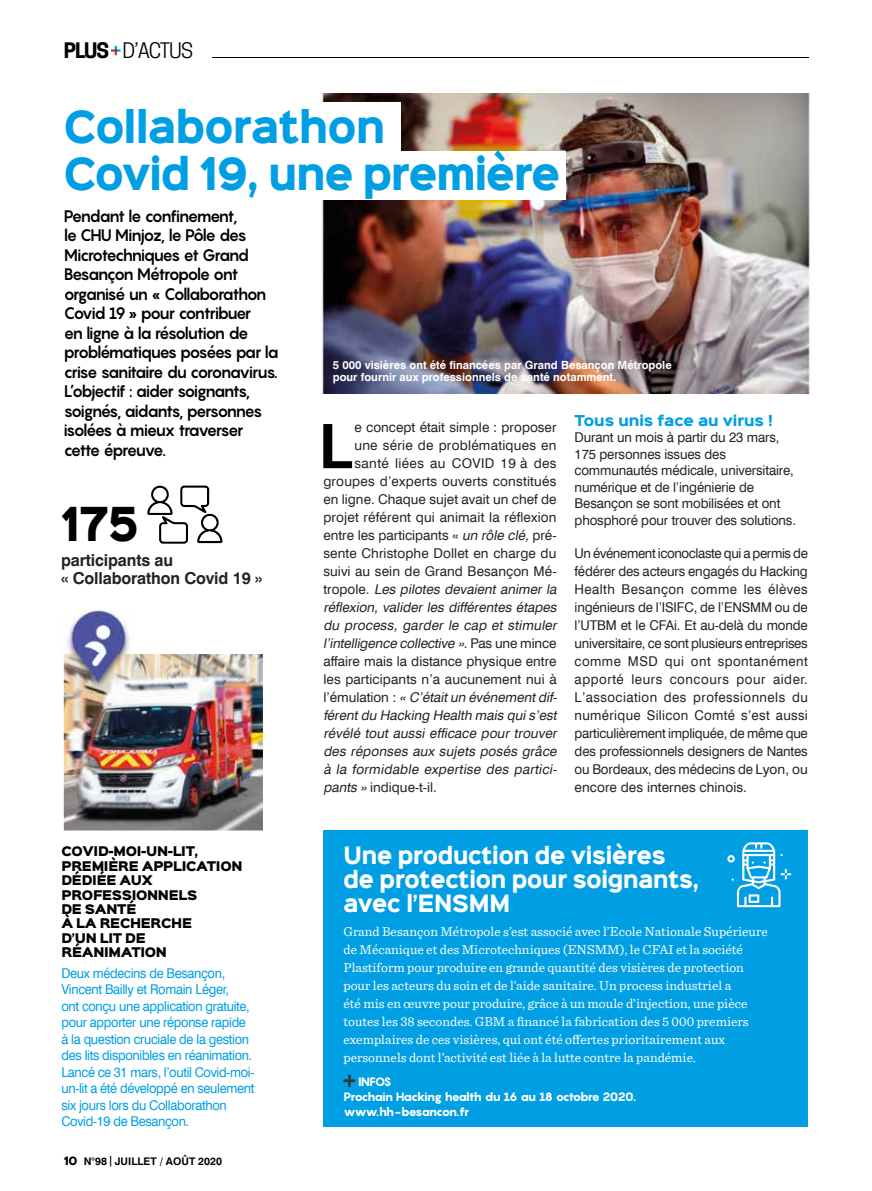
<style>
.page{position:relative;width:872px;height:1191px;background:#fff}
.page>*{position:absolute;margin:0;border:0;box-sizing:border-box;transform-origin:0 0}
.t1{font:700 73.5px "Mr Eaves San OT";color:#000}
.t2{font:900 42px "Sinkin Sans 800";color:#000;scale:.9 1}
.t3{font:900 40.5px/46.5px "Sinkin Sans 800";letter-spacing:-.025em;color:#009fe3;scale:.9 1}
.t4{font:900 21.45px/23.9px "Sinkin Sans 800";letter-spacing:-.01em;color:#fff;scale:.9 1}
.t5{font:20.1px "Cooper Hewitt";letter-spacing:-.055em;color:#000}
.t6{font:700 16.5px/19.5px "Pangram";letter-spacing:-.1em;color:#000;scale:.95 1}
.t7{font:700 16.5px/18px "Swiss 721 BT";letter-spacing:-.01em;color:#282222}
.t8{font:13.5px/18px "Swiss 721 BT";color:#282222}
.t9{font:13.5px/18px "Sentinel";color:#fff}
.t10{font:italic 13.5px "Swiss 721 BT";color:#282222}
.t11{font:13.5px/16.5px "Swiss 721 BT";letter-spacing:-.025em;color:#009fe3;scale:.95 1}
.t12{font:13.5px "Swiss 721 BT";letter-spacing:.02em;color:#282222}
.t13{font:13.5px "Swiss 721 BT";letter-spacing:.03em;color:#282222}
.t14{font:900 13.5px "Sinkin Sans 800";color:#009fe3}
.t15{font:12px/14.4px "Sinkin Sans 900 X Black";letter-spacing:-.025em;color:#000;scale:.95 1}
.t16{font:800 12px/15px "Pangram";letter-spacing:-.08em;color:#fff}
.t17{font:700 11.25px/12px "Swiss 721 BT";color:#fff}
.t18{font:700 10.5px "Swiss 721 BT";color:#000}
.s1{font-weight:700}
.s2{font-family:"Sinkin Sans 800";font-weight:900}
.s3{font-style:italic}
.s4{font-style:normal}
</style>
<div class="page">
<img style="left:322px;top:94px;width:489px;height:299px">
<hr style="left:212px;top:57px;width:597px;height:1px;background:#000">
<svg style="left:111px;top:46px;width:10px;height:9px"></svg>
<div style="left:44px;top:102px;width:357px;height:49px;background:#fff"></div>
<div style="left:44px;top:151px;width:522px;height:49px;background:#fff"></div>
<div style="left:324px;top:830px;width:484px;height:297px;background:#009fe3"></div>
<svg style="left:343px;top:1074px;width:12px;height:12px"></svg>
<svg style="left:147px;top:485px;width:75px;height:58px"></svg>
<img style="left:64px;top:654px;width:199px;height:176px">
<img style="left:65px;top:683px;width:66px;height:9px">
<img style="left:62px;top:610px;width:68px;height:73px">
<img style="left:64px;top:654px;width:70px;height:29px">
<svg style="left:727px;top:842px;width:64px;height:65px"></svg>
<h3 class="t5" style="left:64px;top:39px;width:131px"><span class="s1">PLUS</span> D’ACTUS</h3>
<h3 class="t3" style="left:64px;top:106px;width:553px">Collaborathon<br>Covid 19, une première</h3>
<p class="t6" style="left:64px;top:206px;width:228px">Pendant le confinement,<br>le CHU Minjoz, le Pôle des<br>Microtechniques et Grand<br>Besançon Métropole ont organisé un « Collaborathon<br>Covid 19 » pour contribuer<br>en ligne à la résolution de problématiques posées par la crise sanitaire du coronavirus.<br>L’objectif : aider soignants, soignés, aidants, personnes isolées à mieux traverser cette épreuve.</p>
<h2 class="t2" style="left:61px;top:502px;width:88px">175</h2>
<p class="t7" style="left:61px;top:551px;width:203px">participants au<br>« Collaborathon Covid 19 »</p>
<p class="t15" style="left:61px;top:845px;width:192px">COVID-MOI-UN-LIT,<br>PREMIÈRE APPLICATION<br>DÉDIÉE AUX<br>PROFESSIONNELS<br>DE SANTÉ<br>À LA RECHERCHE<br>D’UN LIT DE<br>RÉANIMATION</p>
<p class="t11" style="left:61px;top:964px;width:205px">Deux médecins de Besançon,<br>Vincent Bailly et Romain Léger,<br>ont conçu une application gratuite, pour apporter une réponse rapide à la question cruciale de la gestion des lits disponibles en réanimation.<br>Lancé ce 31 mars, l’outil Covid-moi&shy;un-lit a été développé en seulement six jours lors du Collaborathon<br>Covid-19 de Besançon.</p>
<p class="t18" style="left:64px;top:1155px;width:160px"><span class="s2">10</span> N°98 |JUILLET / AOÛT 2020</p>
<p class="t17" style="left:333px;top:358px;width:340px">5 000 visières ont été financées par Grand Besançon Métropole pour fournir aux professionnels de santé notamment.</p>
<h1 class="t1" style="left:318px;top:406px;width:36px">L</h1>
<p class="t8" style="left:354px;top:418px;width:203px">e concept était simple : proposer</p>
<p class="t12" style="left:354px;top:437px;width:204px">une série de problématiques en</p>
<p class="t13" style="left:354px;top:455px;width:204px">santé liées au COVID 19 à des</p>
<p class="t8" style="left:323px;top:472px;width:235px">groupes d’experts ouverts constitués</p>
<p class="t8" style="left:323px;top:490px;width:235px">en ligne. Chaque sujet avait un chef de</p>
<p class="t8" style="left:323px;top:508px;width:235px">projet référent qui animait la réflexion</p>
<p class="t8" style="left:323px;top:526px;width:235px">entre les participants « <span class="s3">un rôle clé,</span>pré-</p>
<p class="t8" style="left:323px;top:544px;width:235px">sente Christophe Dollet en charge du</p>
<p class="t8" style="left:323px;top:562px;width:235px">suivi au sein de Grand Besançon Mé-</p>
<p class="t10" style="left:323px;top:581px;width:238px"><span class="s4">t r o p o l e .</span> Les pilotes devaient animer la</p>
<p class="t10" style="left:323px;top:599px;width:238px">réflexion, valider les différentes étapes</p>
<p class="t10" style="left:323px;top:617px;width:238px">du process, garder le cap et stimuler</p>
<p class="t10" style="left:323px;top:635px;width:235px">l’intelligence collective »<span class="s4">. P a s u n e m i n c e</span></p>
<p class="t8" style="left:323px;top:652px;width:235px">affaire mais la distance physique entre</p>
<p class="t8" style="left:323px;top:670px;width:235px">les participants n’a aucunement nui à</p>
<p class="t10" style="left:323px;top:689px;width:238px"><span class="s4">l ’ é m u l at i o n :</span> « C’étaitun événementdif-</p>
<p class="t10" style="left:323px;top:707px;width:238px">férentdu Hacking Health mais quis’est</p>
<p class="t10" style="left:323px;top:725px;width:238px">révélé tout aussi efficace pour trouver</p>
<p class="t10" style="left:323px;top:743px;width:238px">des réponses aux sujets posés grâce</p>
<p class="t10" style="left:323px;top:761px;width:238px">à la formidable expertise des partici-</p>
<p class="t8" style="left:323px;top:778px;width:115px"><span class="s3">pants »</span> indique-t-il.</p>
<p class="t14" style="left:574px;top:413px;width:200px">Tous unis face au virus !</p>
<p class="t8" style="left:574px;top:429px;width:223px;line-height:16.5px">Durant un mois à partir du 23 mars, 175 personnes issues des communautés médicale, universitaire, numérique et de l’ingénierie de Besançon se sont mobilisées et ont phosphoré pour trouver des solutions.</p>
<p class="t8" style="left:574px;top:544px;width:235px;text-align:justify">Un événement iconoclaste qui a permis de fédérer des acteurs engagés du Hacking Health Besançon comme les élèves ingénieurs de l’ISIFC, de l’ENSMM ou de l’UTBM et le CFAi. Et au-delà du monde universitaire, ce sont plusieurs entreprises comme MSD qui ont spontanément apporté leurs concours pour aider.<br>L’association des professionnels du numérique Silicon Comté s’est aussi particulièrement impliquée, de même que des professionnels designers de Nantes ou Bordeaux, des médecins de Lyon, ou encore des internes chinois.</p>
<h3 class="t4" style="left:343px;top:844px;width:397px">Une production de visières de protection pour soignants, avec l’ENSMM</h3>
<p class="t9" style="left:343px;top:921px;width:426px">Grand Besançon Métropole s’est associé avec l’Ecole Nationale Supérieure de Mécanique et des Microtechniques (ENSMM), le CFAI et la société Plastiform pour produire en grande quantité des visières de protection pour les acteurs du soin et de l’aide sanitaire. Un process industriel a<br>été mis en œuvre pour produire, grâce à un moule d’injection, une pièce toutes les 38 secondes. GBM a financé la fabrication des 5 000 premiers exemplaires de ces visières, qui ont été offertes prioritairement aux personnels dont l’activité est liée à la lutte contre la pandémie.</p>
<p class="t16" style="left:343px;top:1073px;width:294px;text-indent:15px">INFOS<br>Prochain Hacking health du 16 au 18 octobre 2020. www.hh-besancon.fr</p>
</div>
